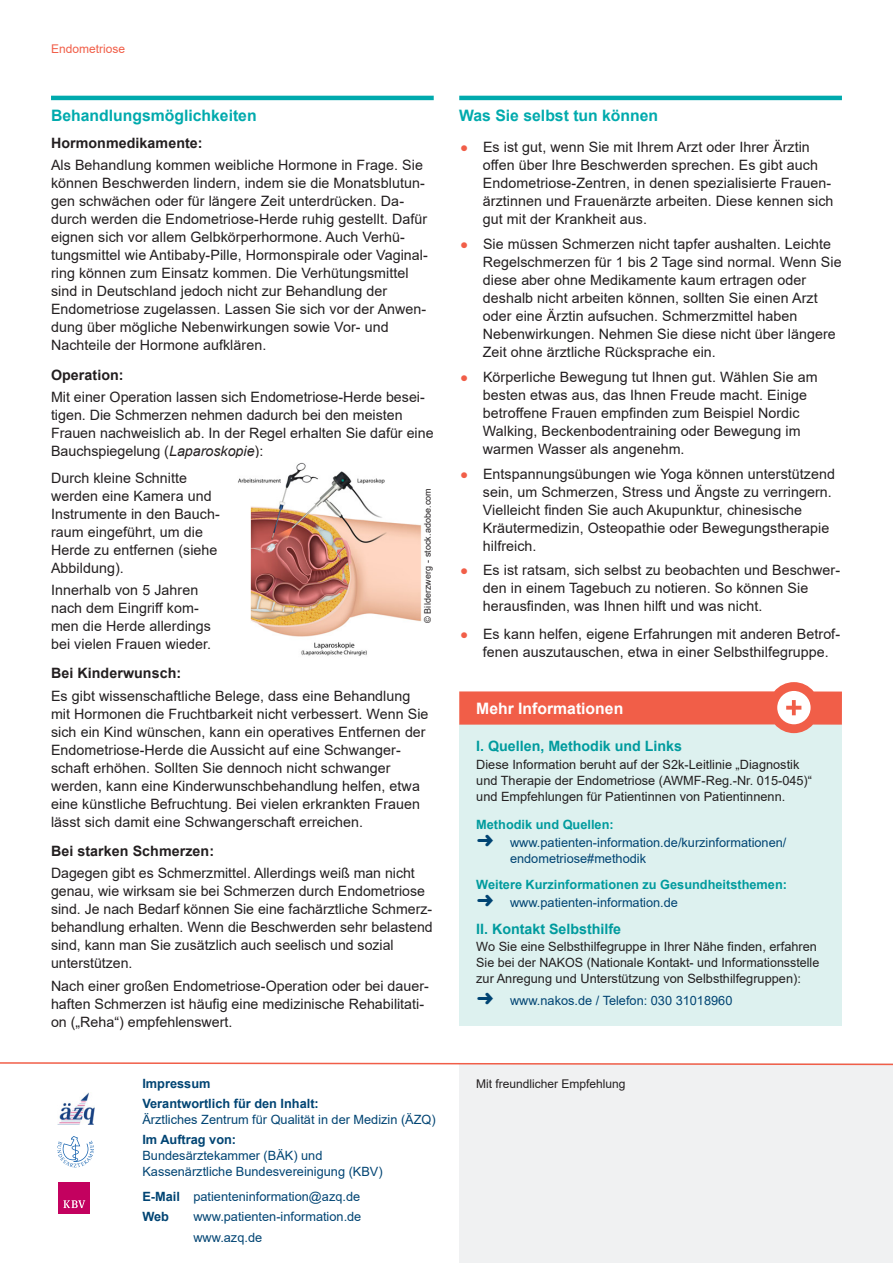
<style>
.page{position:relative;width:893px;height:1263px;background:#fff}
.page>*{position:absolute;margin:0;border:0;box-sizing:border-box;transform-origin:0 0}
.t1{font:700 15.75px "Arial";color:#00aaad}
.t2{font:700 15.75px "Arial";color:#fff}
.t3{font:14.25px/18px "Arial";letter-spacing:.005em;color:#231f20}
.t4{font:700 14.25px "Arial";letter-spacing:.005em;color:#231f20}
.t5{font:700 14.25px "Arial";color:#009b9e}
.t6{font:12.75px/15.8px "Arial";color:#004473}
.t7{font:12.75px/15.8px "Arial";color:#231f20}
.t8{font:700 12.75px "Arial";color:#009b9e}
.t9{font:700 12.75px "Arial";color:#004473}
.t10{font:12px "Arial";color:#231f20}
.t11{font:12px "Arial";color:#f15e48}
.t12{font:9px "Arial";letter-spacing:.01em;color:#231f20}
.s1{font-style:italic}
.s2{font-size:13.5px;color:#f15e48}
.s3{font-family:"MS Gothic";font-size:18px}
.s4{font-weight:700}
</style>
<div class="page">
<hr style="left:51px;top:96px;width:383px;height:4px;background:#00aaad">
<hr style="left:459px;top:96px;width:383px;height:4px;background:#00aaad">
<img style="left:238px;top:462px;width:184px;height:194px">
<img style="left:59px;top:1093px;width:36px;height:31px">
<div style="left:459px;top:1063px;width:434px;height:200px;background:#f0f1f2"></div>
<svg style="left:0;top:1062px;width:893px;height:4px"></svg>
<svg style="left:57px;top:1136px;width:37px;height:31px"></svg>
<div style="left:58px;top:1182px;width:32px;height:32px;background:#c3015f"></div>
<svg style="left:63px;top:1200px;width:22px;height:8px"></svg>
<div style="left:459px;top:724px;width:383px;height:301px;background:#ddf1ef"></div>
<svg style="left:459px;top:682px;width:383px;height:51px"></svg>
<p class="t11" style="left:51px;top:42px;width:76px">Endometriose</p>
<p class="t1" style="left:51px;top:107px;width:207px">Behandlungsmöglichkeiten</p>
<p class="t4" style="left:51px;top:135px;width:153px">Hormonmedikamente:</p>
<p class="t3" style="left:51px;top:156px;width:378px">Als Behandlung kommen weibliche Hormone in Frage. Sie können Beschwerden lindern, indem sie die Monatsblutun&shy;gen schwächen oder für längere Zeit unterdrücken. Da&shy;durch werden die Endometriose-Herde ruhig gestellt. Dafür eignen sich vor allem Gelbkörperhormone. Auch Verhü&shy;tungsmittel wie Antibaby-Pille, Hormonspirale oder Vaginal&shy;ring können zum Einsatz kommen. Die Verhütungsmittel sind in Deutschland jedoch nicht zur Behandlung der Endometriose zugelassen. Lassen Sie sich vor der Anwen&shy;dung über mögliche Nebenwirkungen sowie Vor- und Nachteile der Hormone aufklären.</p>
<p class="t4" style="left:51px;top:367px;width:74px">Operation:</p>
<p class="t3" style="left:51px;top:388px;width:384px">Mit einer Operation lassen sich Endometriose-Herde besei&shy;tigen. Die Schmerzen nehmen dadurch bei den meisten Frauen nachweislich ab. In der Regel erhalten Sie dafür eine Bauchspiegelung (<span class="s1">Laparoskopie</span>):</p>
<p class="t3" style="left:51px;top:469px;width:170px">Durch kleine Schnitte werden eine Kamera und<br>Instrumente in den Bauch&shy;raum eingeführt, um die<br>Herde zu entfernen (siehe<br>Abbildung).</p>
<p class="t3" style="left:51px;top:581px;width:162px">Innerhalb von 5 Jahren nach dem Eingriff kom&shy;men die Herde allerdings bei vielen Frauen wieder.</p>
<p class="t4" style="left:51px;top:665px;width:132px">Bei Kinderwunsch:</p>
<p class="t3" style="left:51px;top:687px;width:379px">Es gibt wissenschaftliche Belege, dass eine Behandlung mit Hormonen die Fruchtbarkeit nicht verbessert. Wenn Sie sich ein Kind wünschen, kann ein operatives Entfernen der Endometriose-Herde die Aussicht auf eine Schwanger&shy;schaft erhöhen. Sollten Sie dennoch nicht schwanger werden, kann eine Kinderwunschbehandlung helfen, etwa eine künstliche Befruchtung. Bei vielen erkrankten Frauen lässt sich damit eine Schwangerschaft erreichen.</p>
<p class="t4" style="left:51px;top:843px;width:165px">Bei starken Schmerzen:</p>
<p class="t3" style="left:51px;top:864px;width:383px">Dagegen gibt es Schmerzmittel. Allerdings weiß man nicht genau, wie wirksam sie bei Schmerzen durch Endometriose sind. Je nach Bedarf können Sie eine fachärztliche Schmerz&shy;behandlung erhalten. Wenn die Beschwerden sehr belastend sind, kann man Sie zusätzlich auch seelisch und sozial unterstützen.</p>
<p class="t3" style="left:51px;top:977px;width:379px">Nach einer großen Endometriose-Operation oder bei dauer&shy;haften Schmerzen ist häufig eine medizinische Rehabilitati&shy;on („Reha“) empfehlenswert.</p>
<p class="t12" style="left:423px;top:623px;width:136px;rotate:-90deg">© Bilderzwerg - stock.adobe.com</p>
<p class="t1" style="left:459px;top:107px;width:200px">Was Sie selbst tun können</p>
<p class="t3" style="left:483px;top:138px;width:352px;text-indent:-23px"><span class="s2">●</span> Es ist gut, wenn Sie mit Ihrem Arzt oder Ihrer Ärztin offen über Ihre Beschwerden sprechen. Es gibt auch Endometriose-Zentren, in denen spezialisierte Frauen&shy;ärztinnen und Frauenärzte arbeiten. Diese kennen sich gut mit der Krankheit aus.</p>
<p class="t3" style="left:483px;top:235px;width:360px;text-indent:-23px"><span class="s2">●</span> Sie müssen Schmerzen nicht tapfer aushalten. Leichte Regelschmerzen für 1 bis 2 Tage sind normal. Wenn Sie diese aber ohne Medikamente kaum ertragen oder deshalb nicht arbeiten können, sollten Sie einen Arzt oder eine Ärztin aufsuchen. Schmerzmittel haben Nebenwirkungen. Nehmen Sie diese nicht über längere Zeit ohne ärztliche Rücksprache ein.</p>
<p class="t3" style="left:483px;top:368px;width:336px;text-indent:-23px"><span class="s2">●</span> Körperliche Bewegung tut Ihnen gut. Wählen Sie am besten etwas aus, das Ihnen Freude macht. Einige betroffene Frauen empfinden zum Beispiel Nordic Walking, Beckenbodentraining oder Bewegung im warmen Wasser als angenehm.</p>
<p class="t3" style="left:483px;top:465px;width:354px;text-indent:-23px"><span class="s2">●</span> Entspannungsübungen wie Yoga können unterstützend sein, um Schmerzen, Stress und Ängste zu verringern.<br>Vielleicht finden Sie auch Akupunktur, chinesische Kräutermedizin, Osteopathie oder Bewegungstherapie hilfreich.</p>
<p class="t3" style="left:483px;top:561px;width:359px;text-indent:-23px"><span class="s2">●</span> Es ist ratsam, sich selbst zu beobachten und Beschwer&shy;den in einem Tagebuch zu notieren. So können Sie herausfinden, was Ihnen hilft und was nicht.</p>
<p class="t3" style="left:483px;top:625px;width:359px;text-indent:-23px"><span class="s2">●</span> Es kann helfen, eigene Erfahrungen mit anderen Betrof&shy;fenen auszutauschen, etwa in einer Selbsthilfegruppe.</p>
<p class="t2" style="left:476px;top:700px;width:149px">Mehr Informationen</p>
<p class="t5" style="left:476px;top:738px;width:207px">I. Quellen, Methodik und Links</p>
<p class="t7" style="left:476px;top:757px;width:337px">Diese Information beruht auf der S2k-Leitlinie „Diagnostik und Therapie der Endometriose (AWMF-Reg.-Nr. 015-045)“ und Empfehlungen für Patientinnen von Patientinnenn.</p>
<p class="t8" style="left:476px;top:818px;width:139px">Methodik und Quellen:</p>
<p class="t6" style="left:476px;top:835px;width:312px"><span class="s3">➜</span> www.patienten-information.de/kurzinformationen/</p>
<p class="t6" style="left:510px;top:851px;width:138px">endometriose#methodik</p>
<p class="t8" style="left:476px;top:878px;width:312px">Weitere Kurzinformationen zu Gesund heits them en:</p>
<p class="t6" style="left:476px;top:895px;width:203px"><span class="s3">➜</span> www.patienten-information.de</p>
<p class="t5" style="left:476px;top:921px;width:146px">II. Kontakt Selbsthilfe</p>
<p class="t7" style="left:476px;top:939px;width:345px">Wo Sie eine Selbsthilfegruppe in Ihrer Nähe finden, erfahren<br>Sie bei der NAKOS (Nationale Kontakt- und Informationsstelle zur Anregung und Unterstützung von Selbsthilfegruppen):</p>
<p class="t6" style="left:476px;top:993px;width:258px"><span class="s3">➜</span> www.nakos.de / Telefon: 030 31018960</p>
<p class="t9" style="left:142px;top:1077px;width:70px">Impressum</p>
<p class="t10" style="left:476px;top:1077px;width:151px">Mit freundlicher Empfehlung</p>
<p class="t6" style="left:142px;top:1096px;width:295px"><span class="s4">Verantwortlich für den Inhalt:<br></span>Ärztliches Zentrum für Qualität in der Medizin (ÄZQ)</p>
<p class="t6" style="left:142px;top:1132px;width:242px"><span class="s4">Im Auftrag von:<br></span>Bundesärztekammer (BÄK) und<br>Kassenärztliche Bundes vereinigung (KBV)</p>
<p class="t6" style="left:142px;top:1188px;width:219px"><span class="s4">E-Mail</span> patienteninformation@azq.de</p>
<p class="t9" style="left:142px;top:1210px;width:28px">Web</p>
<p class="t6" style="left:193px;top:1209px;width:169px">www.patienten-information.de</p>
<p class="t6" style="left:193px;top:1230px;width:70px">www.azq.de</p>
</div>
